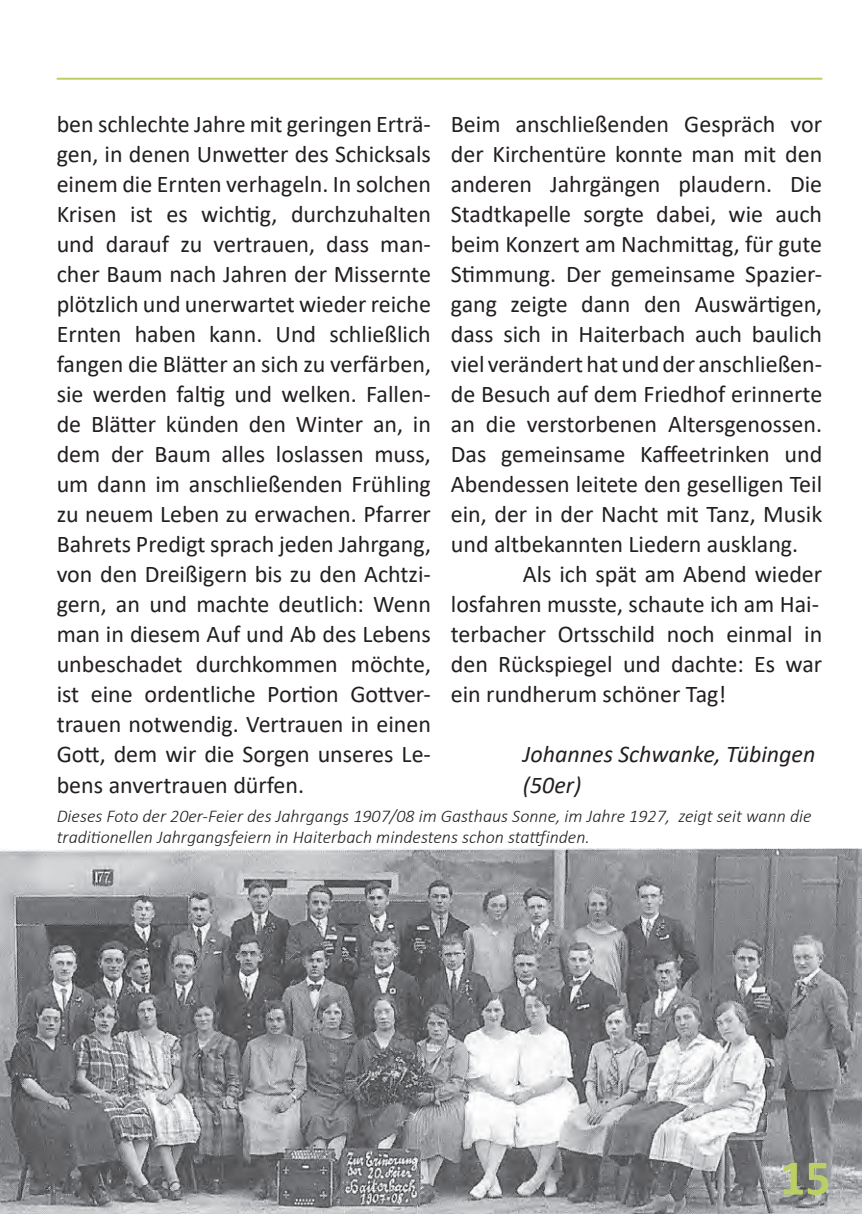
<style>
.page{position:relative;width:862px;height:1214px;background:#fff}
.page>*{position:absolute;margin:0;border:0;box-sizing:border-box;transform-origin:0 0}
.t1{font:700 50px "Calibri";color:#bbd063}
.t2{font:24px/30px "Calibri";color:#231f20;text-align:justify}
.t3{font:italic 24px/30px "Calibri";color:#231f20}
.t4{font:italic 300 18px/21.6px "Calibri";color:#231f20}
</style>
<div class="page">
<hr style="left:57px;top:78px;width:765px;height:2px;background:#bbd063">
<img style="left:0;top:848px;width:862px;height:365px">
<img style="left:0;top:852px;width:1px;height:361px">
<p class="t2" style="left:57px;top:108px;width:376px">ben schlechte Jahre mit geringen Erträ&shy;gen, in denen Unwetter des Schicksals einem die Ernten verhageln. In solchen Krisen ist es wichtig, durchzuhalten und darauf zu vertrauen, dass man&shy;cher Baum nach Jahren der Missernte plötzlich und unerwartet wieder reiche Ernten haben kann. Und schließlich fangen die Blätter an sich zu verfärben, sie werden faltig und welken. Fallen&shy;de Blätter künden den Winter an, in dem der Baum alles loslassen muss, um dann im anschließenden Frühling zu neuem Leben zu erwachen. Pfarrer Bahrets Predigt sprach jeden Jahrgang, von den Dreißigern bis zu den Achtzi&shy;gern, an und machte deutlich: Wenn man in diesem Auf und Ab des Lebens unbeschadet durchkommen möchte, ist eine ordentliche Portion Gottver&shy;trauen notwendig. Vertrauen in einen Gott, dem wir die Sorgen unseres Le&shy;bens anvertrauen dürfen.</p>
<p class="t2" style="left:451px;top:108px;width:373px">Beim anschließenden Gespräch vor</p>
<p class="t2" style="left:451px;top:138px;width:373px">der Kirchentüre konnte man mit den</p>
<p class="t2" style="left:451px;top:168px;width:373px">anderen Jahrgängen plaudern. Die</p>
<p class="t2" style="left:451px;top:198px;width:373px">Stadtkapelle sorgte dabei, wie auch</p>
<p class="t2" style="left:451px;top:228px;width:373px">beim Konzert am Nachmittag, für gute</p>
<p class="t2" style="left:451px;top:258px;width:373px">Stimmung. Der gemeinsame Spazier-</p>
<p class="t2" style="left:451px;top:288px;width:373px">gang zeigte dann den Auswärtigen,</p>
<p class="t2" style="left:451px;top:318px;width:373px">dass sich in Haiterbach auch baulich</p>
<p class="t2" style="left:451px;top:348px;width:373px">viel verändert hat und der anschließen-</p>
<p class="t2" style="left:451px;top:378px;width:373px">de Besuch auf dem Friedhof erinnerte</p>
<p class="t2" style="left:451px;top:408px;width:373px">an die verstorbenen Altersgenossen.</p>
<p class="t2" style="left:451px;top:438px;width:373px">Das gemeinsame Kaffeetrinken und</p>
<p class="t2" style="left:451px;top:468px;width:373px">Abendessen leitete den geselligen Teil</p>
<p class="t2" style="left:451px;top:498px;width:373px">ein, der in der Nacht mit Tanz, Musik</p>
<p class="t2" style="left:451px;top:528px;width:349px">und altbekannten Liedern ausklang.</p>
<p class="t2" style="left:523px;top:558px;width:301px">Als ich spät am Abend wieder</p>
<p class="t2" style="left:451px;top:588px;width:370px">losfahren musste, schaute ich am Hai-</p>
<p class="t2" style="left:451px;top:618px;width:373px">terbacher Ortsschild noch einmal in</p>
<p class="t2" style="left:451px;top:648px;width:373px">den Rückspiegel und dachte: Es war</p>
<p class="t2" style="left:451px;top:678px;width:277px">ein rundherum schöner Tag!</p>
<p class="t3" style="left:523px;top:738px;width:294px">Johannes Schwanke, Tübingen (50er)</p>
<p class="t4" style="left:57px;top:804px;width:756px">Dieses Foto der 20er-Feier des Jahrgangs 1907/08 im Gasthaus Sonne, im Jahre 1927, zeigt seit wann die traditionellen Jahrgangsfeiern in Haiterbach mindestens schon stattfinden.</p>
<h1 class="t1" style="left:780px;top:1142px;width:52px">15</h1>
</div>
